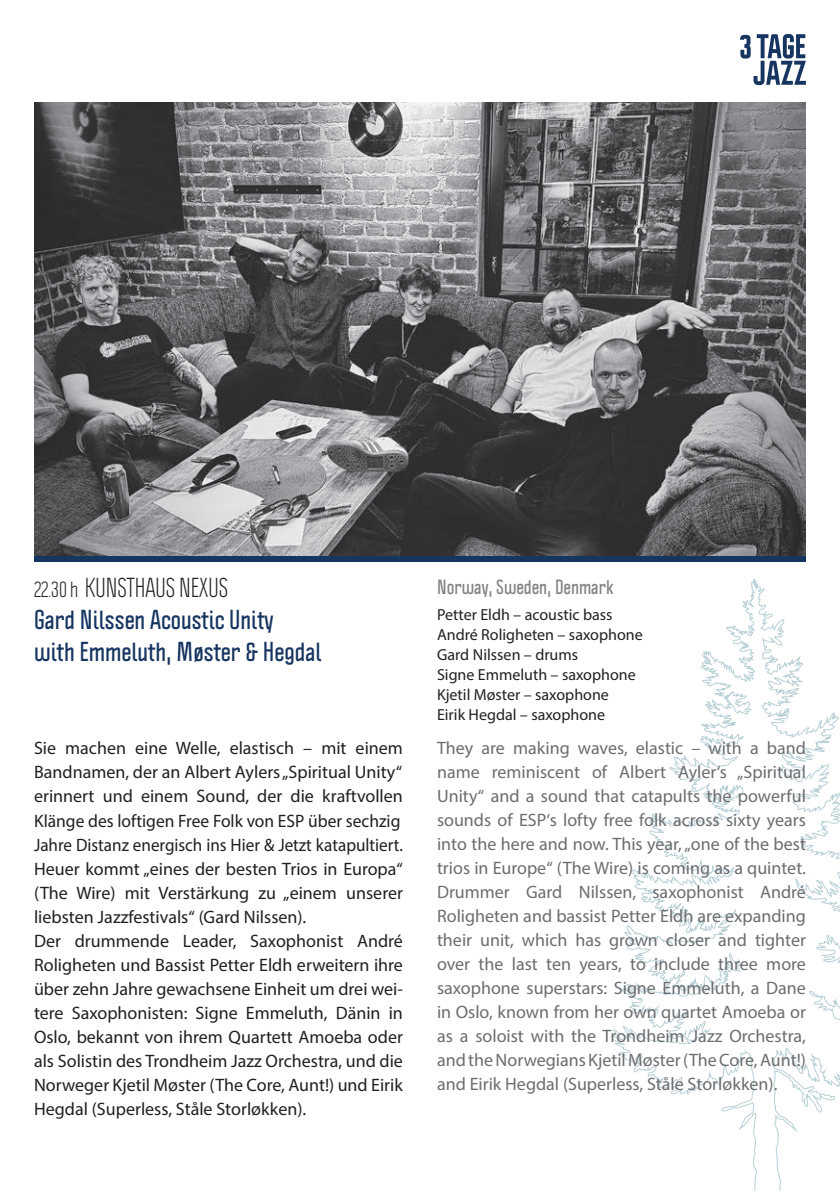
<style>
.page{position:relative;width:840px;height:1191px;background:#fff}
.page>*{position:absolute;margin:0;border:0;box-sizing:border-box;transform-origin:0 0}
.t1{font:700 condensed 24px/32px "Politica";color:#163561}
.t2{font:18px/24px "Myriad Pro";color:#231f20}
.t3{font:18px/24px "Myriad Pro";color:#6c6d70;text-align:justify}
.t4{font:700 condensed 18px "Politica";color:#808285}
.t5{font:16px/20px "Myriad Pro";color:#231f20}
.s1{font-weight:400;font-stretch:normal;font-size:20px;color:#231f20}
.s2{font-weight:400;font-stretch:normal;color:#231f20}
</style>
<div class="page">
<svg style="left:611px;top:578px;width:228px;height:613px"></svg>
<img style="left:34px;top:103px;width:771px;height:453px">
<div style="left:34px;top:556px;width:771px;height:6px;background:#163561"></div>
<svg style="left:740px;top:34px;width:65px;height:51px"></svg>
<h1 class="t1" style="left:34px;top:571px;width:289px"><span class="s1">22.30 h</span> <span class="s2">KUNSTHAUS NEXUS<br></span>Gard Nilssen Acoustic Unity<br>with Emmeluth, Møster &amp; Hegdal</h1>
<p class="t4" style="left:437px;top:573px;width:178px">Norway, Sweden, Denmark</p>
<p class="t5" style="left:437px;top:604px;width:207px">Petter Eldh – acoustic bass<br>André Roligheten – saxophone<br>Gard Nilssen – drums<br>Signe Emmeluth – saxophone<br>Kjetil Møster – saxophone<br>Eirik Hegdal – saxophone</p>
<p class="t2" style="left:34px;top:736px;width:370px">Sie machen eine Welle, elastisch – mit einem Bandnamen, der an Albert Aylers „Spiritual Unity“ erinnert und einem Sound, der die kraftvollen Klänge des loftigen Free Folk von ESP über sechzig Jahre Distanz energisch ins Hier &amp; Jetzt katapultiert.<br>Heuer kommt „eines der besten Trios in Europa“ (The Wire) mit Verstärkung zu „einem unserer liebsten Jazzfestivals“ (Gard Nilssen).<br>Der drummende Leader, Saxophonist André Roligheten und Bassist Petter Eldh erweitern ihre über zehn Jahre gewachsene Einheit um drei wei&shy;tere Saxophonisten: Signe Emmeluth, Dänin in Oslo, bekannt von ihrem Quartett Amoeba oder als Solistin des Trondheim Jazz Orchestra, und die Norweger Kjetil Møster (The Core, Aunt!) und Eirik Hegdal (Superless, Ståle Storløkken).</p>
<p class="t3" style="left:437px;top:736px;width:370px">They are making waves, elastic – with a band name reminiscent of Albert Ayler‘s „Spiritual Unity“ and a sound that catapults the powerful sounds of ESP‘s lofty free folk across sixty years into the here and now. This year, „one of the best trios in Europe“ (The Wire) is coming as a quintet.<br>Drummer Gard Nilssen, saxophonist André Roligheten and bassist Petter Eldh are expanding their unit, which has grown closer and tighter over the last ten years, to include three more saxophone superstars: Signe Emmeluth, a Dane in Oslo, known from her own quartet Amoeba or as a soloist with the Trondheim Jazz Orchestra, and the Norwegians Kjetil Møster (The Core, Aunt!) and Eirik Hegdal (Superless, Ståle Storløkken).</p>
</div>
